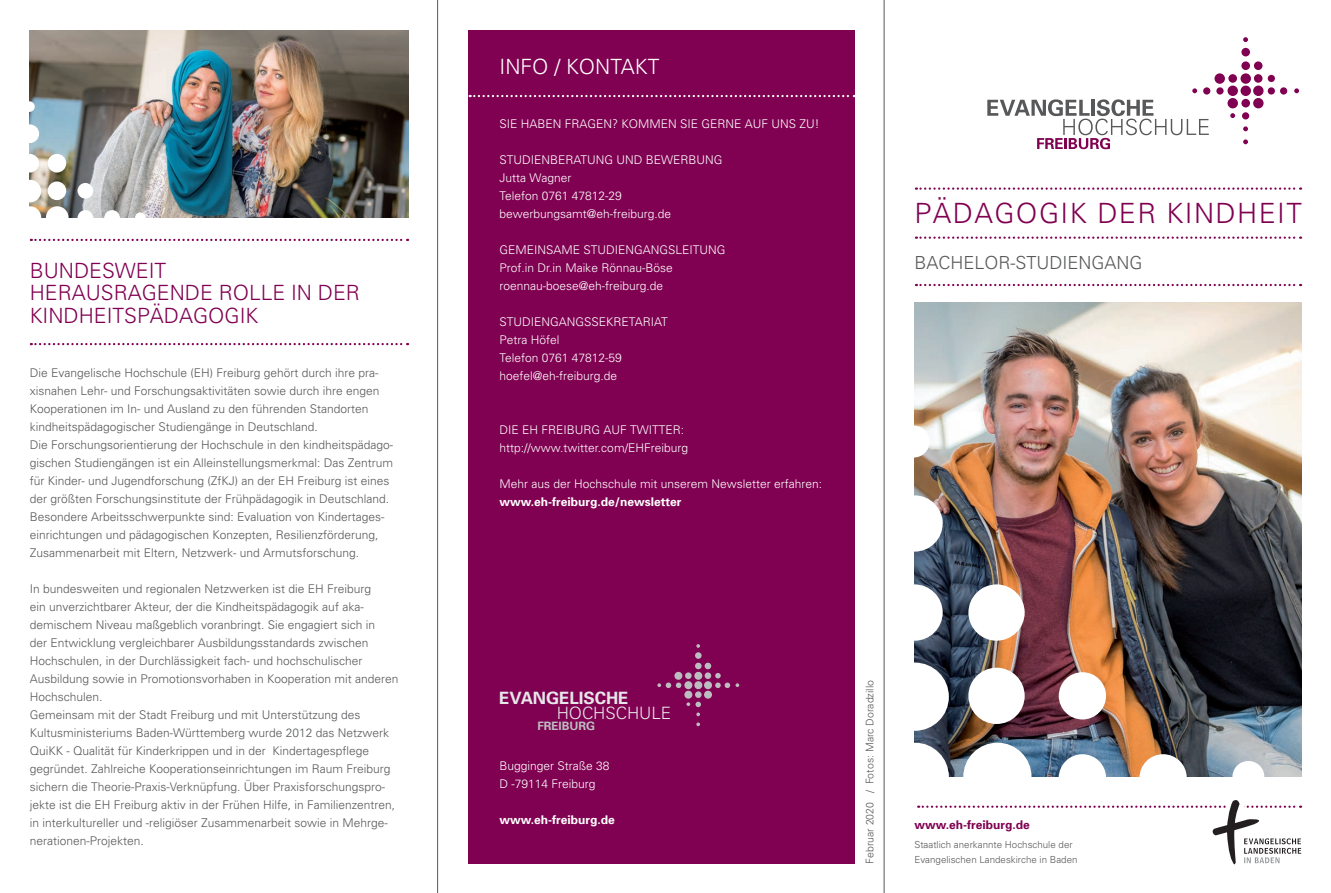
<style>
.page{position:relative;width:1331px;height:893px;background:#fff}
.page>*{position:absolute;margin:0;border:0;box-sizing:border-box;transform-origin:0 0}
.t1{font:300 27.9px "Univers";letter-spacing:.05em;color:#800051}
.t2{font:300 21px/22.5px "Univers";color:#800051}
.t3{font:300 21px "Univers";color:#fff}
.t4{font:300 18px "Univers";color:#57585a}
.t5{font:700 16.95px "Univers";letter-spacing:-.005em;color:#e6e7e9}
.t6{font:300 16.95px "Univers";letter-spacing:-.005em;color:#e6e7e9}
.t7{font:300 12px/18px "Univers";color:#57585a}
.t8{font:300 12px/18px "Univers";color:#fff}
.t9{font:700 12px "Univers";color:#fff}
.t10{font:700 12px "Univers";color:#800051}
.t11{font:700 11.55px "Univers";letter-spacing:-.005em;color:#bcbdc0}
.t12{font:300 10.5px "Univers";color:#57585a}
.t13{font:300 9.75px/14.2px "Univers";color:#57585a}
</style>
<div class="page">
<img style="left:30px;top:31px;width:378px;height:186px">
<div style="left:19px;top:180px;width:22px;height:22px;background:#fff;border-radius:50%"></div>
<div style="left:19px;top:206px;width:22px;height:23px;background:#fff;border-radius:50%"></div>
<div style="left:46px;top:206px;width:23px;height:23px;background:#fff;border-radius:50%"></div>
<div style="left:48px;top:181px;width:18px;height:19px;background:#fff;border-radius:50%"></div>
<div style="left:78px;top:183px;width:15px;height:16px;background:#fff;border-radius:50%"></div>
<div style="left:78px;top:210px;width:15px;height:16px;background:#fff;border-radius:50%"></div>
<div style="left:104px;top:210px;width:16px;height:16px;background:#fff;border-radius:50%"></div>
<div style="left:24px;top:101px;width:11px;height:11px;background:#fff;border-radius:50%"></div>
<div style="left:135px;top:212px;width:11px;height:11px;background:#fff;border-radius:50%"></div>
<div style="left:48px;top:154px;width:18px;height:19px;background:#fff;border-radius:50%"></div>
<div style="left:20px;top:154px;width:19px;height:19px;background:#fff;border-radius:50%"></div>
<div style="left:20px;top:124px;width:19px;height:19px;background:#fff;border-radius:50%"></div>
<img style="left:914px;top:303px;width:387px;height:473px">
<div style="left:881px;top:663px;width:68px;height:68px;background:#fff;border-radius:50%"></div>
<div style="left:881px;top:743px;width:68px;height:68px;background:#fff;border-radius:50%"></div>
<div style="left:963px;top:743px;width:68px;height:68px;background:#fff;border-radius:50%"></div>
<div style="left:968px;top:668px;width:57px;height:56px;background:#fff;border-radius:50%"></div>
<div style="left:1059px;top:672px;width:47px;height:47px;background:#fff;border-radius:50%"></div>
<div style="left:1059px;top:754px;width:47px;height:47px;background:#fff;border-radius:50%"></div>
<div style="left:1139px;top:754px;width:48px;height:47px;background:#fff;border-radius:50%"></div>
<div style="left:898px;top:426px;width:32px;height:31px;background:#fff;border-radius:50%"></div>
<div style="left:1232px;top:761px;width:32px;height:32px;background:#fff;border-radius:50%"></div>
<div style="left:968px;top:584px;width:57px;height:57px;background:#fff;border-radius:50%"></div>
<div style="left:886px;top:584px;width:57px;height:57px;background:#fff;border-radius:50%"></div>
<div style="left:886px;top:495px;width:57px;height:57px;background:#fff;border-radius:50%"></div>
<div style="left:469px;top:30px;width:386px;height:833px;background:#800051"></div>
<hr style="left:884px;top:0;width:1px;height:893px;background:#57585a">
<hr style="left:437px;top:0;width:1px;height:893px;background:#57585a">
<svg style="left:987px;top:37px;width:312px;height:112px"></svg>
<svg style="left:916px;top:187px;width:385px;height:3px"></svg>
<svg style="left:916px;top:237px;width:385px;height:2px"></svg>
<svg style="left:916px;top:284px;width:385px;height:2px"></svg>
<svg style="left:918px;top:800px;width:383px;height:64px"></svg>
<svg style="left:31px;top:343px;width:377px;height:2px"></svg>
<svg style="left:470px;top:95px;width:385px;height:2px"></svg>
<svg style="left:31px;top:239px;width:377px;height:2px"></svg>
<svg style="left:657px;top:644px;width:82px;height:82px"></svg>
<h2 class="t2" style="left:30px;top:259px;width:332px">BUNDESWEIT<br>HERAUSRAGENDE ROLLE IN DER<br>KINDHEITSPÄDAGOGIK</h2>
<p class="t7" style="left:30px;top:364px;width:365px">Die Evangelische Hochschule (EH) Freiburg gehört durch ihre pra&shy;xisnahen Lehr- und Forschungsaktivitäten sowie durch ihre engen Kooperationen im In- und Ausland zu den führenden Standorten kindheitspädagogischer Studiengänge in Deutschland.<br>Die Forschungsorientierung der Hochschule in den kindheitspädago&shy;gischen Studiengängen ist ein Alleinstellungsmerkmal: Das Zentrum für Kinder- und Jugendforschung (ZfKJ) an der EH Freiburg ist eines der größten Forschungsinstitute der Frühpädagogik in Deutschland.<br>Besondere Arbeitsschwerpunkte sind: Evaluation von Kindertages&shy;einrichtungen und pädagogischen Konzepten, Resilienzförderung, Zusammenarbeit mit Eltern, Netzwerk- und Armutsforschung.</p>
<p class="t7" style="left:30px;top:580px;width:370px">In bundesweiten und regionalen Netzwerken ist die EH Freiburg<br>ein unverzichtbarer Akteur, der die Kindheitspädagogik auf aka&shy;demischem Niveau maßgeblich voranbringt. Sie engagiert sich in<br>der Entwicklung vergleichbarer Ausbildungsstandards zwischen Hochschulen, in der Durchlässigkeit fach- und hochschulischer Ausbildung sowie in Promotionsvorhaben in Kooperation mit anderen Hochschulen.<br>Gemeinsam mit der Stadt Freiburg und mit Unterstützung des Kultusministeriums Baden-Württemberg wurde 2012 das Netzwerk QuiKK - Qualität für Kinderkrippen und in der Kindertagespflege gegründet. Zahlreiche Kooperationseinrichtungen im Raum Freiburg sichern die Theorie-Praxis-Verknüpfung. Über Praxisforschungspro&shy;jekte ist die EH Freiburg aktiv in der Frühen Hilfe, in Familienzentren, in interkultureller und -religiöser Zusammenarbeit sowie in Mehrge&shy;nerationen-Projekten.</p>
<h2 class="t3" style="left:499px;top:54px;width:161px">INFO / KONTAKT</h2>
<p class="t8" style="left:499px;top:115px;width:322px">SIE HABEN FRAGEN? KOMMEN SIE GERNE AUF UNS ZU!</p>
<p class="t8" style="left:499px;top:151px;width:225px">STUDIENBERATUNG UND BEWERBUNG<br>Jutta Wagner<br>Telefon 0761 47812-29 bewerbungsamt@eh-freiburg.de</p>
<p class="t8" style="left:499px;top:241px;width:227px">GEMEINSAME STUDIENGANGSLEITUNG<br>Prof.in Dr.in Maike Rönnau-Böse roennau-boese@eh-freiburg.de</p>
<p class="t8" style="left:499px;top:313px;width:170px">STUDIENGANGSSEKRETARIAT<br>Petra Höfel<br>Telefon 0761 47812-59 hoefel@eh-freiburg.de</p>
<p class="t8" style="left:499px;top:421px;width:190px">DIE EH FREIBURG AUF TWITTER: http://www.twitter.com/EHFreiburg</p>
<p class="t8" style="left:499px;top:475px;width:324px">Mehr aus der Hochschule mit unserem Newsletter erfahren:</p>
<p class="t9" style="left:499px;top:494px;width:184px">www.eh-freiburg.de/newsletter</p>
<h1 class="t1" style="left:914px;top:197px;width:389px">PÄDAGOGIK DER KINDHEIT</h1>
<h3 class="t4" style="left:914px;top:251px;width:230px">BACHELOR-STUDIENGANG</h3>
<h3 class="t5" style="left:499px;top:687px;width:131px">EVANGELISCHE</h3>
<h3 class="t6" style="left:557px;top:703px;width:116px">HOCHSCHULE</h3>
<p class="t11" style="left:538px;top:718px;width:59px">FREIBURG</p>
<p class="t8" style="left:499px;top:757px;width:112px">Bugginger Straße 38<br>D -79114 Freiburg</p>
<p class="t9" style="left:499px;top:812px;width:117px">www.eh-freiburg.de</p>
<p class="t12" style="left:863px;top:864px;width:185px;rotate:-90deg">Februar 2020 / Fotos: Marc Doradzillo</p>
<p class="t10" style="left:914px;top:817px;width:117px">www.eh-freiburg.de</p>
<p class="t13" style="left:914px;top:838px;width:165px">Staatlich anerkannte Hochschule der<br>Evangelischen Landeskirche in Baden</p>
</div>
